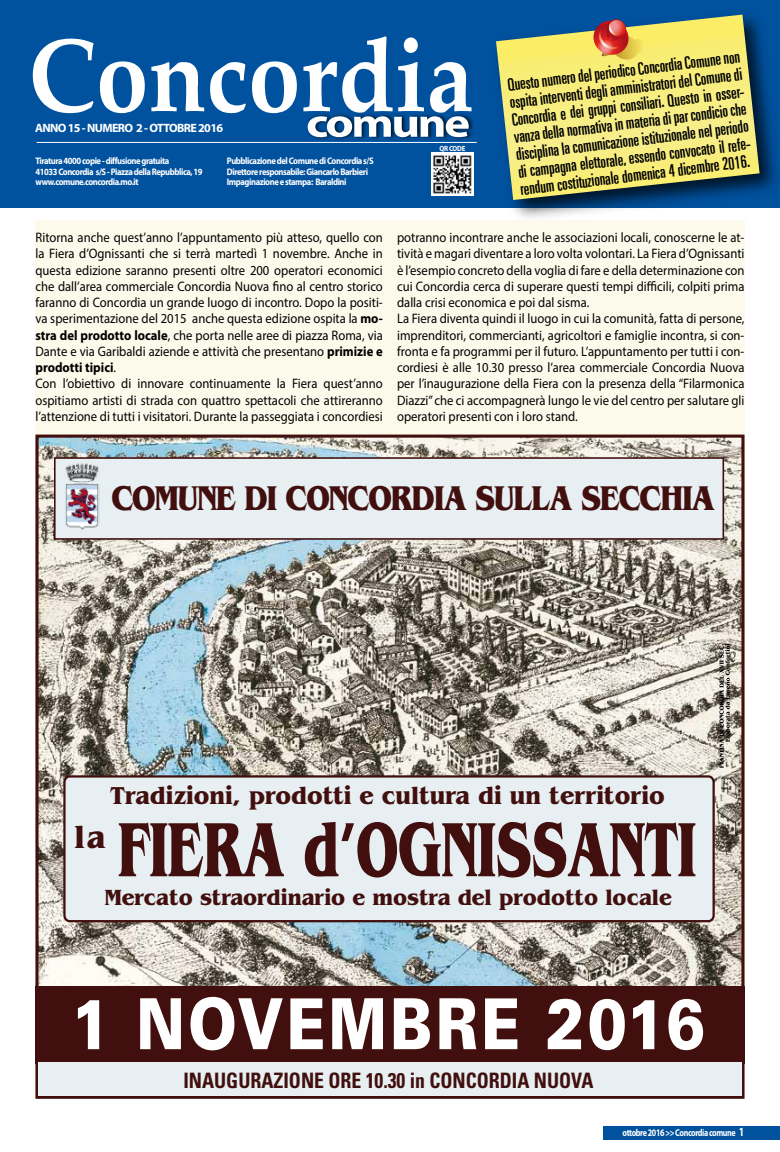
<style>
.page{position:relative;width:780px;height:1152px;background:#fff}
.page>*{position:absolute;margin:0;border:0;box-sizing:border-box;transform-origin:0 0}
.t1{font:900 70.5px "Univers";letter-spacing:.05em;color:#fff;scale:.83 1}
.t2{font:700 36px "Benguiat";letter-spacing:-.03em;color:#41100e;scale:.83 1}
.t3{font:700 33.12px "Benguiat";color:#41100e;scale:.93 1}
.t4{font:700 25.62px "Benguiat";color:#41100e;scale:.93 1}
.t5{font:700 23px "Benguiat";color:#41100e;scale:.93 1}
.t6{font:700 condensed 21.25px "Univers";color:#41100e;scale:.93 1}
.t7{font:ultra-condensed 17.25px/17.5px "Univers";color:#000;scale:.96 1}
.t8{font:13.75px/16.2px "Myriad Pro";color:#000;scale:.92 1}
.t9{font:700 12.12px "Myriad Pro";letter-spacing:-.05em;color:#fff}
.t10{font:700 10px "Myriad Pro";letter-spacing:-.05em;color:#fff;scale:.8 1}
.t11{font:700 9.5px/10.4px "Myriad Pro";letter-spacing:-.05em;color:#fff;scale:.9 1}
.t12{font:700 7.5px "Myriad Pro";color:#fff;scale:.9 1}
.s1{font-weight:700}
.s2{font-size:12.5px}
</style>
<div class="page">
<div style="left:603px;top:1126px;width:177px;height:13px;background:#00519e"></div>
<div style="left:35px;top:214px;width:709px;height:884px;background:#fcfbeb"></div>
<div style="left:0;top:0;width:780px;height:220px;background:#fff"></div>
<div style="left:0;top:0;width:780px;height:208px;background:#00519e"></div>
<img style="left:513px;top:14px;width:263px;height:204px">
<svg style="left:496px;top:15px;width:263px;height:185px;background:#cacc7b"></svg>
<svg style="left:591px;top:19px;width:52px;height:41px;background:#c48357"></svg>
<hr style="left:37px;top:142px;width:439px;height:1px;background:#fff">
<div style="left:305px;top:112px;width:169px;height:29px;background:#000;opacity:.75"></div>
<svg style="left:33px;top:36px;width:438px;height:101px"></svg>
<img style="left:431px;top:153px;width:42px;height:42px">
<img style="left:39px;top:438px;width:701px;height:548px">
<div style="left:35px;top:434px;width:709px;height:664px;border:3px solid #41100e"></div>
<div style="left:54px;top:457px;width:670px;height:83px;background:#e8eff3;border:2px solid #41100e"></div>
<img style="left:65px;top:463px;width:34px;height:67px">
<div style="left:64px;top:776px;width:649px;height:145px;background:#e8eff3;border-radius:6px"></div>
<div style="left:63px;top:775px;width:651px;height:147px;border:2px solid #41100e;border-radius:6px"></div>
<svg style="left:119px;top:822px;width:165px;height:55px"></svg>
<svg style="left:305px;top:821px;width:390px;height:56px"></svg>
<div style="left:35px;top:986px;width:709px;height:77px;background:#41100e"></div>
<div style="left:38px;top:1062px;width:703px;height:33px;background:#e8eff3"></div>
<svg style="left:719px;top:643px;width:10px;height:125px"></svg>
<p class="t9" style="left:35px;top:121px;width:189px">ANNO 15 - NUMERO 2 - OTTOBRE 2016</p>
<p class="t11" style="left:35px;top:156px;width:187px">Tiratura 4000 copie - diffusione gratuita<br>41033 Concordia s/S - Piazza della Repubblica, 19 www.comune.concordia.mo.it</p>
<p class="t11" style="left:227px;top:156px;width:164px">Pubblicazione del Comune di Concordia s/S<br>Direttore responsabile: Giancarlo Barbieri<br>Impaginazione e stampa: Baraldini</p>
<p class="t12" style="left:439px;top:144px;width:21px">QR Code</p>
<p class="t7" style="left:506px;top:76px;width:249px;rotate:-7deg">Questo numero del periodico Concordia Comune non ospita interventi degli amministratori del Comune di Concordia e dei gruppi consiliari. Questo in osser&shy;vanza della normativa in materia di par condicio che disciplina la comunicazione istituzionale nel periodo di campagna elettorale, essendo convocato il refe&shy;rendum costituzionale domenica 4 dicembre 2016.</p>
<p class="t8" style="left:35px;top:229px;width:379px">Ritorna anche quest’anno l’appuntamento più atteso, quello con la Fiera d’Ognissanti che si terrà martedì 1 novembre. Anche in questa edizione saranno presenti oltre 200 operatori economici che dall’area commerciale Concordia Nuova fino al centro storico faranno di Concordia un grande luogo di incontro. Dopo la positi&shy;va sperimentazione del 2015 anche questa edizione ospita la <span class="s1">mo&shy;stra del prodotto locale</span>, che porta nelle aree di piazza Roma, via Dante e via Garibaldi aziende e attività che presentano <span class="s1">primizie e prodotti tipici</span>.<br>Con l’obiettivo di innovare continuamente la Fiera quest’anno ospitiamo artisti di strada con quattro spettacoli che attireranno l’attenzione di tutti i visitatori. Durante la passeggiata i concordiesi</p>
<p class="t8" style="left:397px;top:229px;width:379px">potranno incontrare anche le associazioni locali, conoscerne le at&shy;tività e magari diventare a loro volta volontari. La Fiera d’Ognissanti è l’esempio concreto della voglia di fare e della determinazione con cui Concordia cerca di superare questi tempi difficili, colpiti prima dalla crisi economica e poi dal sisma.<br>La Fiera diventa quindi il luogo in cui la comunità, fatta di persone, imprenditori, commercianti, agricoltori e famiglie incontra, si con&shy;fronta e fa programmi per il futuro. L’appuntamento per tutti i con&shy;cordiesi è alle 10.30 presso l’area commerciale Concordia Nuova per l’inaugurazione della Fiera con la presenza della “Filarmonica Diazzi” che ci accompagnerà lungo le vie del centro per salutare gli operatori presenti con i loro stand.</p>
<h2 class="t2" style="left:111px;top:477px;width:728px">COMUNE DI CONCORDIA SULLA SECCHIA</h2>
<h3 class="t4" style="left:110px;top:780px;width:597px">Tradizioni, prodotti e cultura di un territorio</h3>
<h3 class="t3" style="left:74px;top:818px;width:34px">la</h3>
<h3 class="t5" style="left:105px;top:884px;width:611px">Mercato straordinario e mostra del prodotto locale</h3>
<h1 class="t1" style="left:72px;top:979px;width:765px">1 NOVEMBRE 2016</h1>
<h3 class="t6" style="left:183px;top:1067px;width:442px">INAUGURAZIONE ORE 10.30 in CONCORDIA NUOVA</h3>
<p class="t10" style="left:622px;top:1127px;width:154px">ottobre 2016 &gt;&gt; Concordia comune <span class="s2">1</span></p>
</div>
